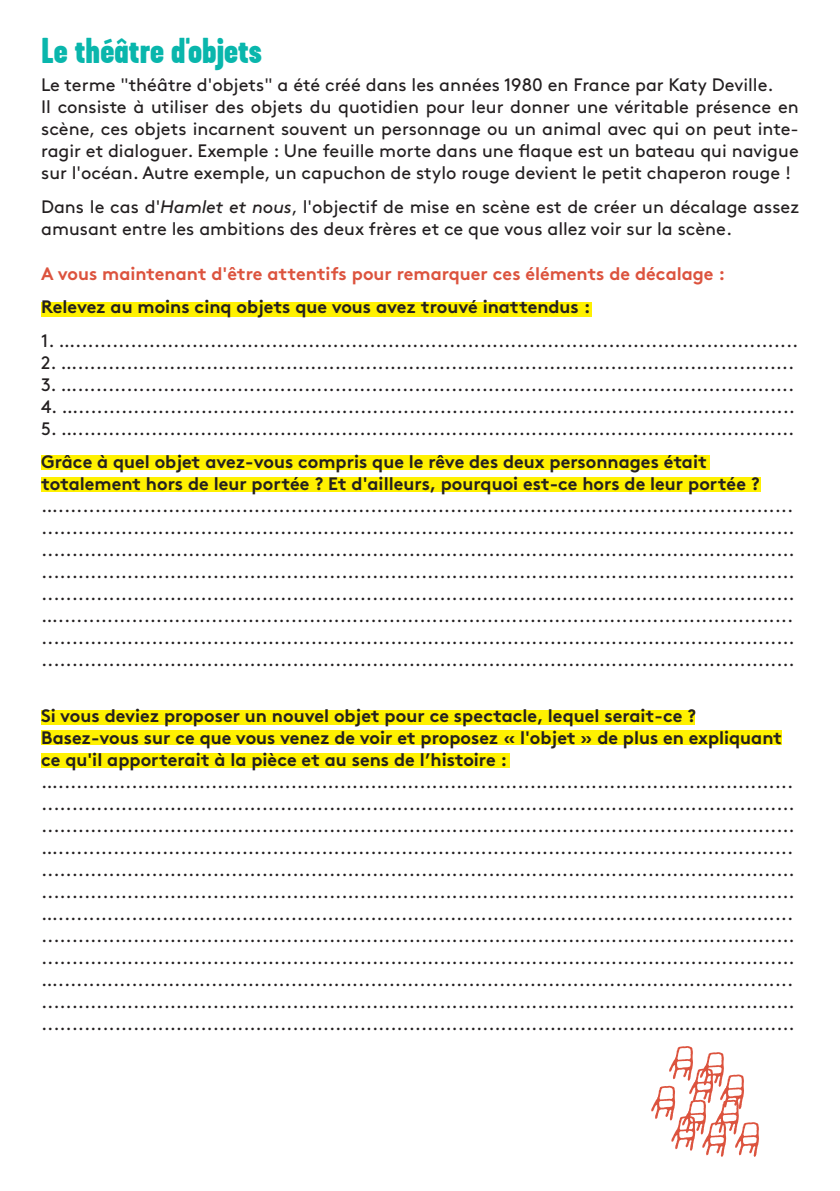
<style>
.page{position:relative;width:840px;height:1191px;background:#fff}
.page>*{position:absolute;margin:0;border:0;box-sizing:border-box;transform-origin:0 0}
.WW-Standard{font:900 36px "Garage Gothic";color:#09b6ac}
.t1{font:18px/22px "Brown";color:#231f20;text-align:justify}
.t2{font:18px/22px "Brown Bold Alt";color:#231f20}
.t3{font:18px "Brown Bold Alt";color:#dc533e}
.s1{font-style:italic}
</style>
<div class="page">
<div style="left:41px;top:302px;width:550px;height:14px;background:#fff101"></div>
<div style="left:41px;top:456px;width:668px;height:14px;background:#fff101"></div>
<div style="left:41px;top:710px;width:653px;height:14px;background:#fff101"></div>
<div style="left:41px;top:730px;width:740px;height:15px;background:#fff101"></div>
<div style="left:41px;top:753px;width:468px;height:14px;background:#fff101"></div>
<div style="left:41px;top:477px;width:719px;height:14px;background:#fff101"></div>
<svg style="left:651px;top:1046px;width:107px;height:111px"></svg>
<p class="WW-Standard" style="left:41px;top:30px;width:222px">Le théâtre d'objets</p>
<p class="t1" style="left:41px;top:72px;width:733px">Le terme "théâtre d'objets" a été créé dans les années 1980 en France par Katy Deville.</p>
<p class="t1" style="left:41px;top:94px;width:758px">Il consiste à utiliser des objets du quotidien pour leur donner une véritable présence en scène, ces objets incarnent souvent un personnage ou un animal avec qui on peut inte&shy;ragir et dialoguer. Exemple : Une feuille morte dans une flaque est un bateau qui navigue sur l'océan. Autre exemple, un capuchon de stylo rouge devient le petit chaperon rouge !</p>
<p class="t1" style="left:41px;top:194px;width:758px">Dans le cas d'<span class="s1">Hamlet et nous</span>, l'objectif de mise en scène est de créer un décalage assez amusant entre les ambitions des deux frères et ce que vous allez voir sur la scène.</p>
<p class="t3" style="left:41px;top:259px;width:685px">A vous maintenant d'être attentifs pour remarquer ces éléments de décalage :</p>
<p class="t2" style="left:41px;top:294px;width:550px">Relevez au moins cinq objets que vous avez trouvé inattendus :</p>
<p class="t1" style="left:41px;top:328px;width:758px">1. …......................................................................................................................</p>
<p class="t1" style="left:41px;top:350px;width:754px">2. ….....................................................................................................................</p>
<p class="t1" style="left:41px;top:372px;width:754px">3. ….....................................................................................................................</p>
<p class="t1" style="left:41px;top:394px;width:755px">4. ….....................................................................................................................</p>
<p class="t1" style="left:41px;top:416px;width:754px">5. ….....................................................................................................................</p>
<p class="t2" style="left:41px;top:449px;width:719px">Grâce à quel objet avez-vous compris que le rêve des deux personnages était totalement hors de leur portée ? Et d'ailleurs, pourquoi est-ce hors de leur portée ?</p>
<p class="t1" style="left:41px;top:493px;width:753px">…........................................................................................................................</p>
<p class="t1" style="left:41px;top:515px;width:754px">...........................................................................................................................</p>
<p class="t1" style="left:41px;top:537px;width:754px">...........................................................................................................................</p>
<p class="t1" style="left:41px;top:559px;width:754px">...........................................................................................................................</p>
<p class="t1" style="left:41px;top:581px;width:754px">........................................................................................................................... …........................................................................................................................ ........................................................................................................................... ...........................................................................................................................</p>
<p class="t2" style="left:41px;top:703px;width:656px">Si vous deviez proposer un nouvel objet pour ce spectacle, lequel serait-ce ?</p>
<p class="t2" style="left:41px;top:725px;width:742px">Basez-vous sur ce que vous venez de voir et proposez « l'objet » de plus en expliquant ce qu'il apporterait à la pièce et au sens de l’histoire :</p>
<p class="t1" style="left:41px;top:769px;width:753px">…........................................................................................................................</p>
<p class="t1" style="left:41px;top:791px;width:754px">...........................................................................................................................</p>
<p class="t1" style="left:41px;top:813px;width:754px">...........................................................................................................................</p>
<p class="t1" style="left:41px;top:835px;width:753px">…........................................................................................................................</p>
<p class="t1" style="left:41px;top:857px;width:754px">...........................................................................................................................</p>
<p class="t1" style="left:41px;top:879px;width:754px">...........................................................................................................................</p>
<p class="t1" style="left:41px;top:901px;width:753px">…........................................................................................................................</p>
<p class="t1" style="left:41px;top:923px;width:754px">...........................................................................................................................</p>
<p class="t1" style="left:41px;top:945px;width:754px">...........................................................................................................................</p>
<p class="t1" style="left:41px;top:967px;width:753px">…........................................................................................................................</p>
<p class="t1" style="left:41px;top:989px;width:754px">...........................................................................................................................</p>
<p class="t1" style="left:41px;top:1011px;width:754px">...........................................................................................................................</p>
</div>
